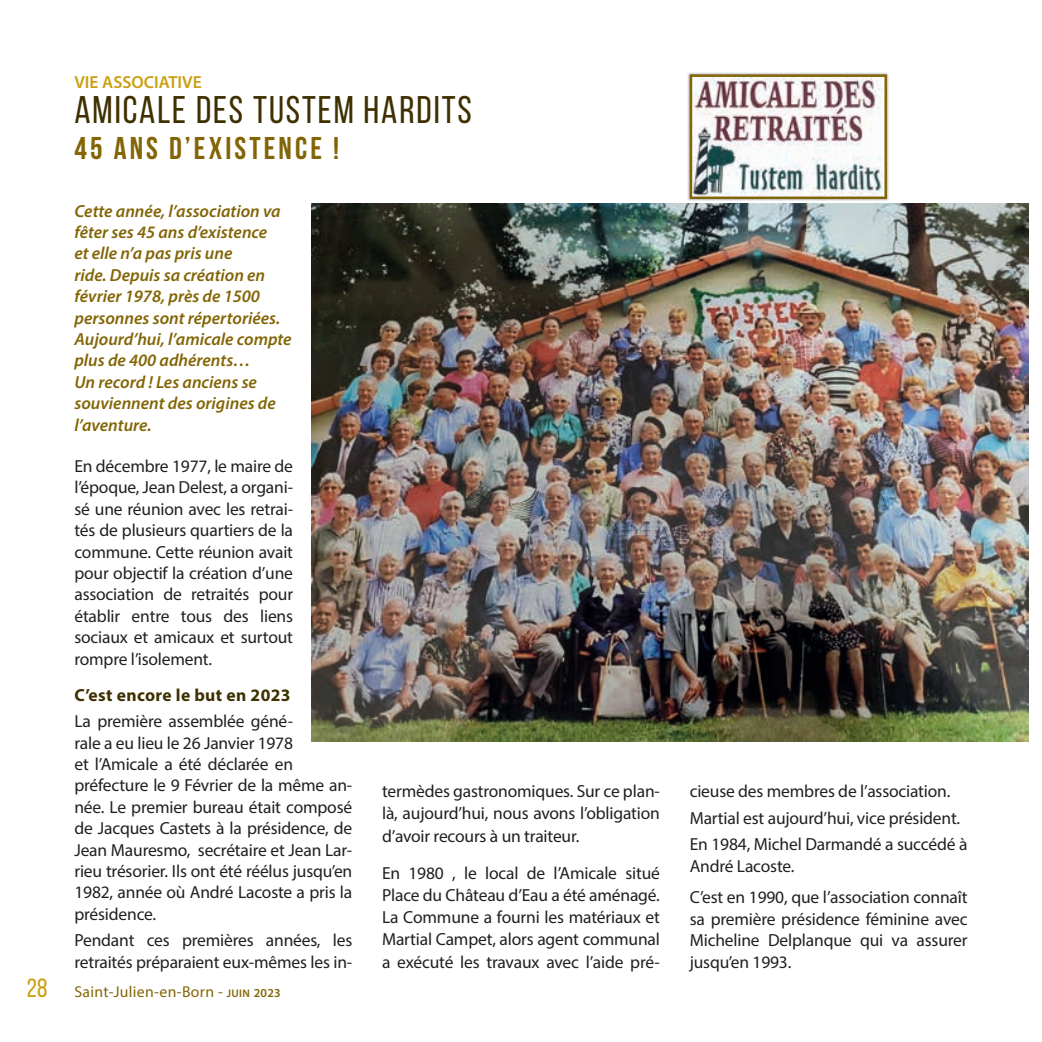
<style>
.page{position:relative;width:1042px;height:1042px;background:#fff}
.page>*{position:absolute;margin:0;border:0;box-sizing:border-box;transform-origin:0 0}
.t1{font:38.5px "Bebas Neue";letter-spacing:.05em;color:#3f3002}
.t2{font:700 31.5px "Bebas Neue";letter-spacing:.1em;color:#836506}
.t3{font:17.5px/21.3px "Myriad Pro";letter-spacing:-.01em;color:#231f20;text-align:justify}
.t4{font:italic 600 17.5px/21.3px "Myriad Pro";color:#836506}
.t5{font:700 17.5px "Myriad Pro";letter-spacing:.02em;color:#3f3002}
.t6{font:600 17.5px "Myriad Pro";color:#ca9f12}
.t7{font:15.75px "Myriad Pro";letter-spacing:.02em;color:#836506}
.s1{font-family:"Bebas Neue";font-size:26.25px;color:#ca9f12}
.s2{font-weight:600;font-size:11.03px}
.s3{font-weight:600;font-size:12.25px}
</style>
<div class="page">
<img style="left:687px;top:72px;width:202px;height:129px">
<svg style="left:690px;top:74px;width:197px;height:125px"></svg>
<img style="left:311px;top:203px;width:717px;height:538px">
<p class="t6" style="left:74px;top:71px;width:129px">VIE ASSOCIATIVE</p>
<h1 class="t1" style="left:74px;top:88px;width:399px">AMICALE DES TUSTEM HARDITS</h1>
<h2 class="t2" style="left:74px;top:131px;width:266px">45 ANS D’EXISTENCE !</h2>
<p class="t4" style="left:74px;top:200px;width:219px">Cette année, l’association va fêter ses 45 ans d’existence<br>et elle n’a pas pris une<br>ride. Depuis sa création en février 1978, près de 1500 personnes sont répertoriées.<br>Aujourd’hui, l’amicale compte plus de 400 adhérents…<br>Un record ! Les anciens se souviennent des origines de l’aventure.</p>
<p class="t3" style="left:74px;top:455px;width:220px">En décembre 1977, le maire de l’époque, Jean Delest, a organi&shy;sé une réunion avec les retrai&shy;tés de plusieurs quartiers de la commune. Cette réunion avait pour objectif la création d’une association de retraités pour établir entre tous des liens sociaux et amicaux et surtout rompre l’isolement.</p>
<p class="t5" style="left:74px;top:683px;width:218px">C’est encore le but en 2023</p>
<p class="t3" style="left:74px;top:710px;width:279px;text-align:left">La première assemblée géné-<br>rale a eu lieu le 26 Janvier 1978<br>et l’Amicale a été déclarée en préfecture le 9 Février de la même an&shy;née. Le premier bureau était composé de Jacques Castets à la présidence, de Jean Mauresmo, secrétaire et Jean Lar&shy;rieu trésorier. Ils ont été réélus jusqu’en 1982, année où André Lacoste a pris la présidence.</p>
<p class="t3" style="left:74px;top:929px;width:279px">Pendant ces premières années, les retraités préparaient eux-mêmes les in-</p>
<p class="t7" style="left:27px;top:982px;width:255px"><span class="s1">28</span> Saint-Julien-en-Born - <span class="s2">juin</span> <span class="s3">2023</span></p>
<p class="t3" style="left:382px;top:780px;width:279px;line-height:22.2px">termèdes gastronomiques. Sur ce plan&shy;là, aujourd’hui, nous avons l’obligation d’avoir recours à un traiteur.</p>
<p class="t3" style="left:382px;top:861px;width:279px;line-height:22.2px">En 1980 , le local de l’Amicale situé Place du Château d’Eau a été aménagé.<br>La Commune a fourni les matériaux et Martial Campet, alors agent communal a exécuté les travaux avec l’aide pré-</p>
<p class="t3" style="left:690px;top:778px;width:279px;line-height:26.4px;text-align:left">cieuse des membres de l’association.<br>Martial est aujourd’hui, vice président.<br>En 1984, Michel Darmandé a succédé à</p>
<p class="t3" style="left:690px;top:850px;width:279px;line-height:31.5px">André Lacoste.<br>C’est en 1990, que l’association connaît</p>
<p class="t3" style="left:690px;top:907px;width:279px">sa première présidence féminine avec Micheline Delplanque qui va assurer jusqu’en 1993.</p>
</div>
